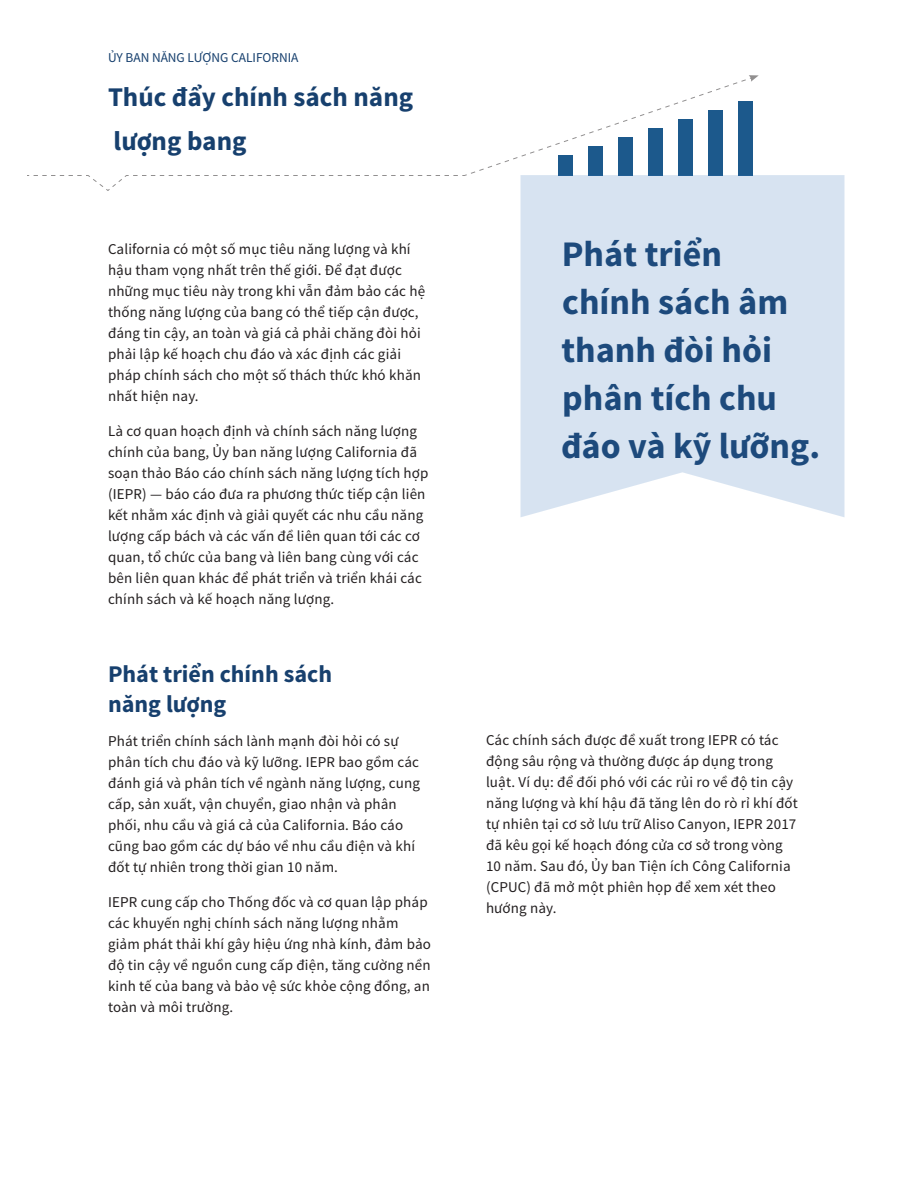
<style>
.page{position:relative;width:918px;height:1188px;background:#fff}
.page>*{position:absolute;margin:0;border:0;box-sizing:border-box;transform-origin:0 0}
.t1{font:700 36px/48px "Source Sans Pro";color:#17406e}
.t2{font:700 27px/43.8px "Source Sans Pro";color:#17406e}
.t3{font:700 24px/30px "Source Sans Pro";color:#17406e}
.t4{font:15px/21px "Source Sans Pro";letter-spacing:.01em;color:#231f20}
.t5{font:13.5px "Source Sans Pro";color:#17406e}
</style>
<div class="page">
<svg style="left:471px;top:75px;width:288px;height:99px"></svg>
<div style="left:558px;top:155px;width:15px;height:21px;background:#1c598c"></div>
<div style="left:588px;top:146px;width:15px;height:29px;background:#1c598c"></div>
<div style="left:618px;top:137px;width:15px;height:38px;background:#1c598c"></div>
<div style="left:648px;top:128px;width:14px;height:48px;background:#1c598c"></div>
<div style="left:678px;top:119px;width:14px;height:56px;background:#1c598c"></div>
<div style="left:708px;top:110px;width:14px;height:66px;background:#1c598c"></div>
<div style="left:738px;top:102px;width:14px;height:74px;background:#1c598c"></div>
<svg style="left:520px;top:175px;width:324px;height:342px;fill:#d7e3f1"></svg>
<p class="t5" style="left:108px;top:50px;width:192px">ỦY BAN NĂNG LƯỢNG CALIFORNIA</p>
<p class="t2" style="left:108px;top:76px;width:307px">Thúc đẩy chính sách năng lượng bang</p>
<p class="t4" style="left:108px;top:239px;width:319px">California có một số mục tiêu năng lượng và khí hậu tham vọng nhất trên thế giới. Để đạt được những mục tiêu này trong khi vẫn đảm bảo các hệ thống năng lượng của bang có thể tiếp cận được, đáng tin cậy, an toàn và giá cả phải chăng đòi hỏi phải lập kế hoạch chu đáo và xác định các giải pháp chính sách cho một số thách thức khó khăn nhất hiện nay.</p>
<p class="t4" style="left:108px;top:421px;width:322px">Là cơ quan hoạch định và chính sách năng lượng chính của bang, Ủy ban năng lượng California đã soạn thảo Báo cáo chính sách năng lượng tích hợp (IEPR) — báo cáo đưa ra phương thức tiếp cận liên kết nhằm xác định và giải quyết các nhu cầu năng lượng cấp bách và các vấn đề liên quan tới các cơ quan, tổ chức của bang và liên bang cùng với các bên liên quan khác để phát triển và triển khái các chính sách và kế hoạch năng lượng.</p>
<h2 class="t3" style="left:108px;top:660px;width:226px">Phát triển chính sách năng lượng</h2>
<p class="t4" style="left:108px;top:731px;width:313px">Phát triển chính sách lành mạnh đòi hỏi có sự phân tích chu đáo và kỹ lưỡng. IEPR bao gồm các đánh giá và phân tích về ngành năng lượng, cung cấp, sản xuất, vận chuyển, giao nhận và phân phối, nhu cầu và giá cả của California. Báo cáo cũng bao gồm các dự báo về nhu cầu điện và khí đốt tự nhiên trong thời gian 10 năm.</p>
<p class="t4" style="left:108px;top:892px;width:324px">IEPR cung cấp cho Thống đốc và cơ quan lập pháp các khuyến nghị chính sách năng lượng nhằm giảm phát thải khí gây hiệu ứng nhà kính, đảm bảo độ tin cậy về nguồn cung cấp điện, tăng cường nền kinh tế của bang và bảo vệ sức khỏe cộng đồng, an toàn và môi trường.</p>
<h2 class="t1" style="left:561px;top:231px;width:261px">Phát triển<br>chính sách âm thanh đòi hỏi phân tích chu đáo và kỹ lưỡng.</h2>
<p class="t4" style="left:486px;top:730px;width:313px">Các chính sách được đề xuất trong IEPR có tác động sâu rộng và thường được áp dụng trong luật. Ví dụ: để đối phó với các rủi ro về độ tin cậy năng lượng và khí hậu đã tăng lên do rò rỉ khí đốt tự nhiên tại cơ sở lưu trữ Aliso Canyon, IEPR 2017 đã kêu gọi kế hoạch đóng cửa cơ sở trong vòng 10 năm. Sau đó, Ủy ban Tiện ích Công California (CPUC) đã mở một phiên họp để xem xét theo hướng này.</p>
</div>
